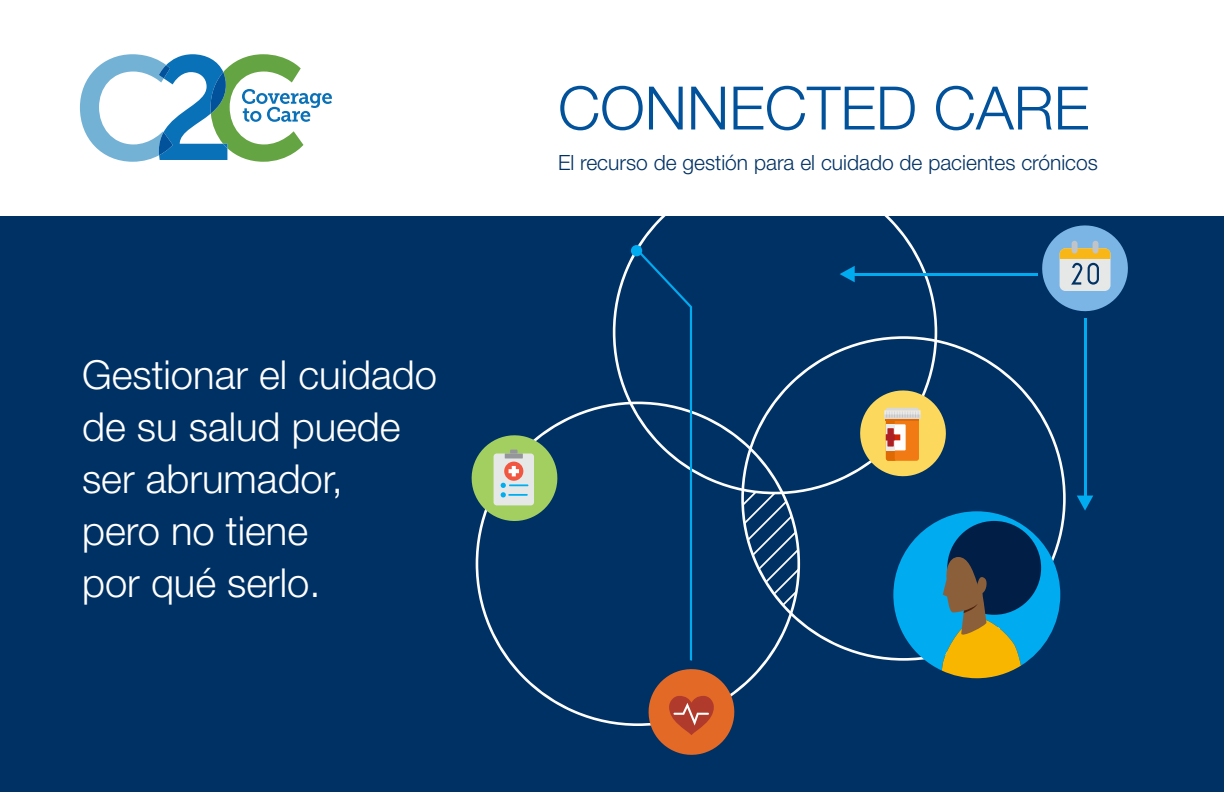
<style>
.page{position:relative;width:1224px;height:792px;background:#fff}
.page>*{position:absolute;margin:0;border:0;box-sizing:border-box;transform-origin:0 0}
.t1{font:300 60px "Helvetica Neue LT Std";color:#01529b}
.t2{font:300 40px/52px "Helvetica Neue LT Std";color:#fff}
.t3{font:300 21px "Helvetica Neue LT Std";color:#003164}
</style>
<div class="page">
<div style="left:0;top:216px;width:1224px;height:576px;background:#003164"></div>
<svg style="left:476px;top:403px;width:161px;height:323px"></svg>
<svg style="left:799px;top:336px;width:267px;height:325px"></svg>
<svg style="left:613px;top:216px;width:324px;height:278px"></svg>
<svg style="left:840px;top:266px;width:15px;height:16px"></svg>
<hr style="left:855px;top:273px;width:183px;height:2px;background:#00abf0">
<svg style="left:1077px;top:496px;width:16px;height:15px"></svg>
<hr style="left:1084px;top:319px;width:2px;height:183px;background:#00abf0">
<div style="left:631px;top:245px;width:11px;height:11px;background:#00abf0;border-radius:50%"></div>
<svg style="left:471px;top:431px;width:91px;height:95px"></svg>
<svg style="left:1042px;top:225px;width:86px;height:87px"></svg>
<div style="left:1072px;top:241px;width:6px;height:12px;background:#c0c4c9;border-radius:3px"></div>
<div style="left:1093px;top:241px;width:5px;height:12px;background:#c0c4c9;border-radius:3px"></div>
<svg style="left:856px;top:386px;width:95px;height:95px"></svg>
<svg style="left:637px;top:249px;width:162px;height:506px"></svg>
<svg style="left:893px;top:511px;width:167px;height:167px"></svg>
<svg style="left:80px;top:54px;width:252px;height:108px"></svg>
<p class="t2" style="left:82px;top:348px;width:356px">Gestionar el cuidado de su salud puede ser abrumador,<br>pero no tiene<br>por qué serlo.</p>
<h1 class="t1" style="left:558px;top:71px;width:533px">CONNECTED CARE</h1>
<p class="t3" style="left:558px;top:150px;width:541px">El recurso de gestión para el cuidado de pacientes crónicos</p>
</div>
